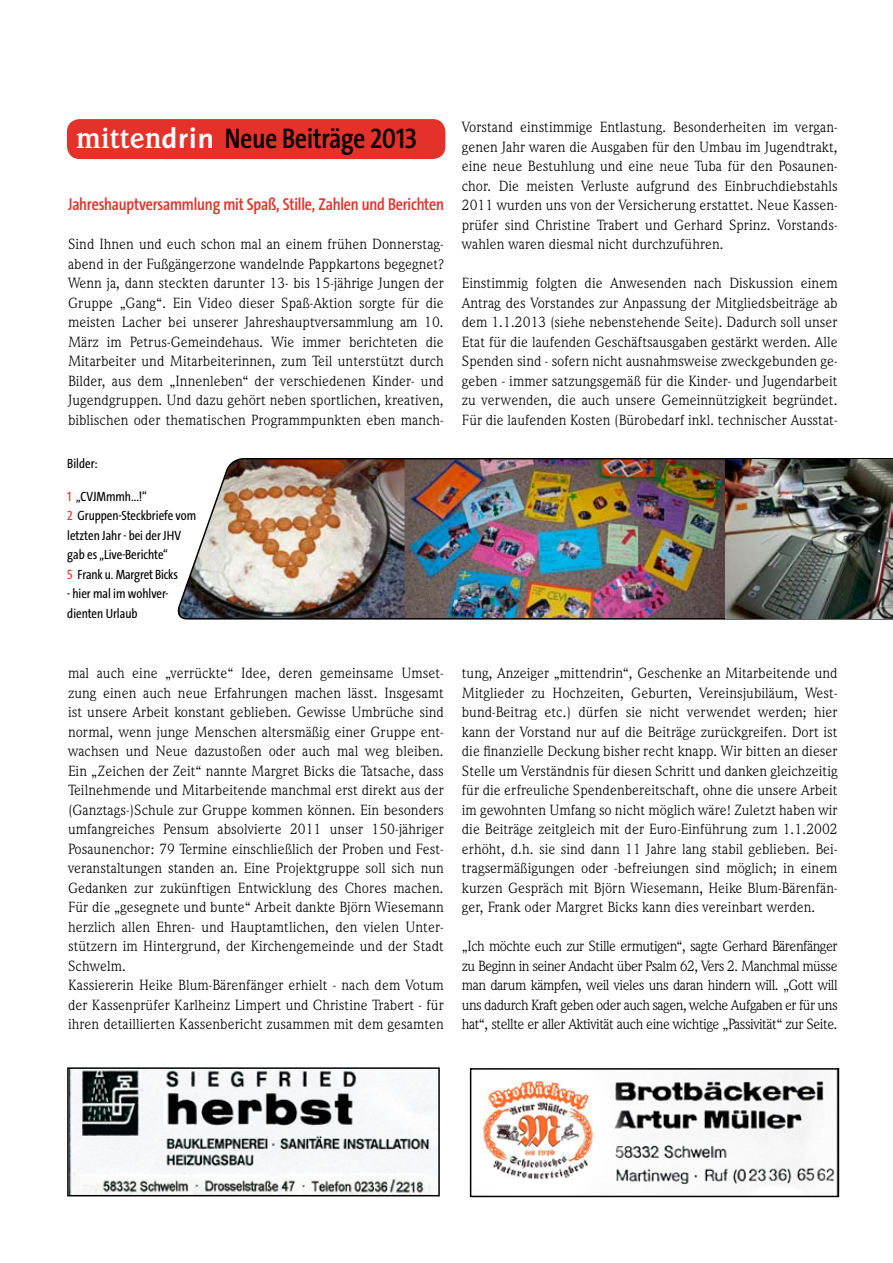
<style>
.page{position:relative;width:893px;height:1263px;background:#fff}
.page>*{position:absolute;margin:0;border:0;box-sizing:border-box;transform-origin:0 0}
.t1{font:600 28.5px "The Sans Cd OF6";color:#000}
.t2{font:600 17.25px "The Sans Cd OF6";letter-spacing:-.01em;color:#e4312a}
.t3{font:15px/19.5px "Weidemann IT Cby BT";color:#000;text-align:justify}
.t4{font:13.5px/19.5px "The Sans Cd OF5";color:#000}
.s1{font-family:"Weidemann IT Cby BT";font-weight:700;font-size:30px;color:#fff}
.s2{font-family:"The Sans B7";font-weight:700;color:#fff}
.s3{color:#e4312a}
</style>
<div class="page">
<div style="left:67px;top:119px;width:378px;height:40px;background:#e4312a;border-radius:13px"></div>
<img style="left:70px;top:1070px;width:367px;height:123px">
<div style="left:67px;top:1067px;width:373px;height:129px;border:2px solid #000"></div>
<img style="left:483px;top:1071px;width:352px;height:114px">
<div style="left:470px;top:1068px;width:369px;height:129px;border:2px solid #000"></div>
<img style="left:177px;top:458px;width:716px;height:162px">
<h1 class="t1" style="left:76px;top:124px;width:342px"><span class="s1">mitten</span><span class="s2">drin</span> Neue Beiträge 2013</h1>
<p class="t2" style="left:68px;top:196px;width:377px">Jahreshauptversammlung mit Spaß, Stille, Zahlen und Berichten</p>
<p class="t3" style="left:68px;top:234px;width:377px">Sind Ihnen und euch schon mal an einem frühen Donnerstag&shy;abend in der Fußgängerzone wandelnde Pappkartons begegnet?<br>Wenn ja, dann steckten darunter 13- bis 15-jährige Jungen der Gruppe „Gang“. Ein Video dieser Spaß-Aktion sorgte für die meisten Lacher bei unserer Jahreshauptversammlung am 10.<br>März im Petrus-Gemeindehaus. Wie immer berichteten die Mitarbeiter und Mitarbeiterinnen, zum Teil unterstützt durch Bilder, aus dem „Innenleben“ der verschiedenen Kinder- und Jugendgruppen. Und dazu gehört neben sportlichen, kreativen, biblischen oder thematischen Programmpunkten eben manch-</p>
<p class="t4" style="left:67px;top:455px;width:32px">Bilder:</p>
<p class="t4" style="left:67px;top:487px;width:130px"><span class="s3">1</span> „CVJMmmh...!“<br><span class="s3">2</span> Gruppen-Steckbriefe vom letzten Jahr - bei der JHV gab es „Live-Berichte“<br><span class="s3">5</span> Frank u. Margret Bicks</p>
<p class="t4" style="left:67px;top:584px;width:102px">- hier mal im wohlver&shy;dienten Urlaub</p>
<p class="t3" style="left:462px;top:117px;width:377px">Vorstand einstimmige Entlastung. Besonderheiten im vergan&shy;genen Jahr waren die Ausgaben für den Umbau im Jugendtrakt, eine neue Bestuhlung und eine neue Tuba für den Posaunen&shy;chor. Die meisten Verluste aufgrund des Einbruchdiebstahls 2011 wurden uns von der Versicherung erstattet. Neue Kassen&shy;prüfer sind Christine Trabert und Gerhard Sprinz. Vorstands&shy;wahlen waren diesmal nicht durchzuführen.</p>
<p class="t3" style="left:462px;top:273px;width:377px">Einstimmig folgten die Anwesenden nach Diskussion einem Antrag des Vorstandes zur Anpassung der Mitgliedsbeiträge ab dem 1.1.2013 (siehe nebenstehende Seite). Dadurch soll unser Etat für die laufenden Geschäftsausgaben gestärkt werden. Alle Spenden sind - sofern nicht ausnahmsweise zweckgebunden ge&shy;geben - immer satzungsgemäß für die Kinder- und Jugendarbeit zu verwenden, die auch unsere Gemeinnützigkeit begründet.<br>Für die laufenden Kosten (Bürobedarf inkl. technischer Ausstat-</p>
<p class="t3" style="left:68px;top:663px;width:377px;text-align:left">mal auch eine „verrückte“ Idee, deren gemeinsame Umset&shy;zung einen auch neue Erfahrungen machen lässt. Insgesamt ist unsere Arbeit konstant geblieben. Gewisse Umbrüche sind normal, wenn junge Menschen altersmäßig einer Gruppe ent&shy;wachsen und Neue dazustoßen oder auch mal weg bleiben.<br>Ein „Zeichen der Zeit“ nannte Margret Bicks die Tatsache, dass Teilnehmende und Mitarbeitende manchmal erst direkt aus der (Ganztags-)Schule zur Gruppe kommen können. Ein besonders umfangreiches Pensum absolvierte 2011 unser 150-jähriger Posaunenchor: 79 Termine einschließlich der Proben und Fest&shy;veranstaltungen standen an. Eine Projektgruppe soll sich nun Gedanken zur zukünftigen Entwicklung des Chores machen.<br>Für die „gesegnete und bunte“ Arbeit dankte Björn Wiesemann herzlich allen Ehren- und Hauptamtlichen, den vielen Unter&shy;stützern im Hintergrund, der Kirchengemeinde und der Stadt Schwelm.<br>Kassiererin Heike Blum-Bärenfänger erhielt - nach dem Votum der Kassenprüfer Karlheinz Limpert und Christine Trabert - für ihren detaillierten Kassenbericht zusammen mit dem gesamten</p>
<p class="t3" style="left:462px;top:663px;width:377px">tung, Anzeiger „mittendrin“, Geschenke an Mitarbeitende und Mitglieder zu Hochzeiten, Geburten, Vereinsjubiläum, West&shy;bund-Beitrag etc.) dürfen sie nicht verwendet werden; hier kann der Vorstand nur auf die Beiträge zurückgreifen. Dort ist die finanzielle Deckung bisher recht knapp. Wir bitten an dieser Stelle um Verständnis für diesen Schritt und danken gleichzeitig für die erfreuliche Spendenbereitschaft, ohne die unsere Arbeit im gewohnten Umfang so nicht möglich wäre! Zuletzt haben wir die Beiträge zeitgleich mit der Euro-Einführung zum 1.1.2002 erhöht, d.h. sie sind dann 11 Jahre lang stabil geblieben. Bei&shy;tragsermäßigungen oder -befreiungen sind möglich; in einem kurzen Gespräch mit Björn Wiesemann, Heike Blum-Bärenfän&shy;ger, Frank oder Margret Bicks kann dies vereinbart werden.</p>
<p class="t3" style="left:462px;top:936px;width:377px">„Ich möchte euch zur Stille ermutigen“, sagte Gerhard Bärenfänger zu Beginn in seiner Andacht über Psalm 62, Vers 2. Manchmal müsse man darum kämpfen, weil vieles uns daran hindern will. „Gott will uns dadurch Kraft geben oder auch sagen, welche Aufgaben er für uns hat“, stellte er aller Aktivität auch eine wichtige „Passivität“ zur Seite.</p>
</div>
